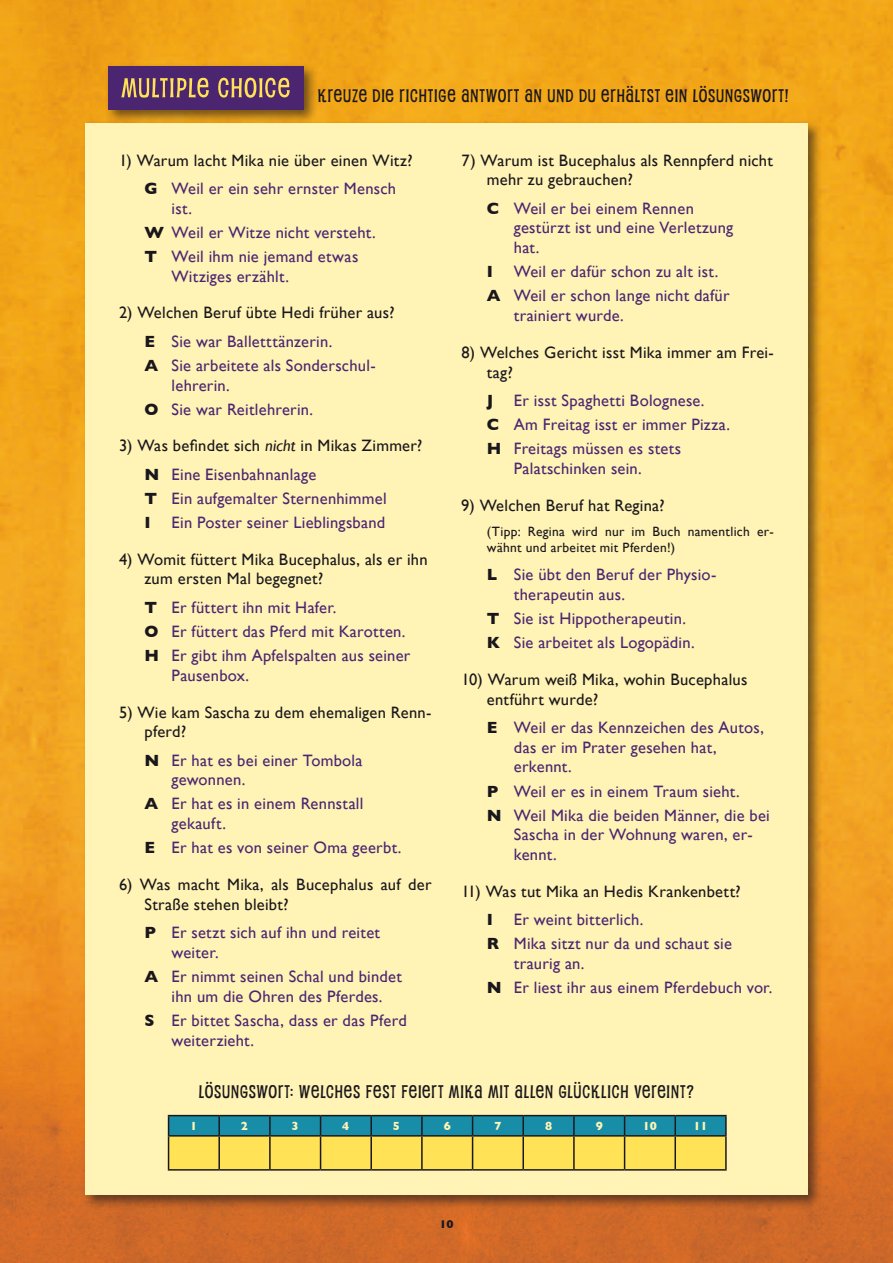
<style>
.page{position:relative;width:893px;height:1263px;background:#fff}
.page>*{position:absolute;margin:0;border:0;box-sizing:border-box;transform-origin:0 0}
.t1{font:700 18px "Pupcat Rg";letter-spacing:.045em;color:#1a171c}
.t2{font:16.5px/24px "Gill Sans";letter-spacing:.015em;color:#4c2571}
.t3{font:16.5px/19.8px "Gill Sans";letter-spacing:.015em;color:#1a171c}
.t4{font:700 16.5px "Gill Sans";color:#1a171c}
.t5{font:13.5px/16.2px "Gill Sans";letter-spacing:.025em;color:#1a171c}
.t6{font:700 12px "Gill Sans";color:#fff3b5}
.t7{font:700 11.4px "Gill Sans";color:#1a171c;scale:1.05 1}
.s1{font-weight:700}
.s2{color:#4c2571}
.s3{font-weight:700;color:#1a171c}
.s4{font-style:italic}
</style>
<div class="page">
<img style="left:0;top:0;width:893px;height:1263px">
<div style="left:82px;top:120px;width:741px;height:1090px;background:#1a171c;opacity:.6"></div>
<div style="left:85px;top:123px;width:723px;height:1072px;background:#fff3b5"></div>
<div style="left:104px;top:62px;width:214px;height:62px;background:#1a171c;opacity:.6"></div>
<div style="left:108px;top:66px;width:195px;height:43px;background:#4c2571"></div>
<svg style="left:121px;top:78px;width:169px;height:20px"></svg>
<svg style="left:168px;top:1115px;width:559px;height:54px;background:#a2b96e"></svg>
<hr style="left:168px;top:1135px;width:51px;height:1px;background:#1a171c">
<hr style="left:168px;top:1136px;width:1px;height:33px;background:#1a171c">
<hr style="left:219px;top:1135px;width:51px;height:1px;background:#1a171c">
<hr style="left:218px;top:1136px;width:2px;height:33px;background:#1a171c">
<hr style="left:270px;top:1135px;width:51px;height:1px;background:#1a171c">
<hr style="left:269px;top:1136px;width:2px;height:33px;background:#1a171c">
<hr style="left:321px;top:1135px;width:50px;height:1px;background:#1a171c">
<hr style="left:320px;top:1136px;width:1px;height:33px;background:#1a171c">
<hr style="left:371px;top:1135px;width:51px;height:1px;background:#1a171c">
<hr style="left:370px;top:1136px;width:2px;height:33px;background:#1a171c">
<hr style="left:422px;top:1135px;width:51px;height:1px;background:#1a171c">
<hr style="left:421px;top:1136px;width:2px;height:33px;background:#1a171c">
<hr style="left:473px;top:1135px;width:50px;height:1px;background:#1a171c">
<hr style="left:472px;top:1136px;width:1px;height:33px;background:#1a171c">
<hr style="left:523px;top:1135px;width:51px;height:1px;background:#1a171c">
<hr style="left:522px;top:1136px;width:2px;height:33px;background:#1a171c">
<hr style="left:574px;top:1135px;width:51px;height:1px;background:#1a171c">
<hr style="left:573px;top:1136px;width:2px;height:33px;background:#1a171c">
<hr style="left:625px;top:1135px;width:50px;height:1px;background:#1a171c">
<hr style="left:624px;top:1136px;width:1px;height:33px;background:#1a171c">
<hr style="left:675px;top:1135px;width:52px;height:1px;background:#1a171c">
<hr style="left:674px;top:1136px;width:2px;height:33px;background:#1a171c">
<hr style="left:725px;top:1136px;width:2px;height:33px;background:#1a171c">
<hr style="left:168px;top:1169px;width:51px;height:1px;background:#1a171c">
<hr style="left:219px;top:1169px;width:51px;height:1px;background:#1a171c">
<hr style="left:270px;top:1169px;width:51px;height:1px;background:#1a171c">
<hr style="left:321px;top:1169px;width:50px;height:1px;background:#1a171c">
<hr style="left:371px;top:1169px;width:51px;height:1px;background:#1a171c">
<hr style="left:422px;top:1169px;width:51px;height:1px;background:#1a171c">
<hr style="left:473px;top:1169px;width:50px;height:1px;background:#1a171c">
<hr style="left:523px;top:1169px;width:51px;height:1px;background:#1a171c">
<hr style="left:574px;top:1169px;width:51px;height:1px;background:#1a171c">
<hr style="left:625px;top:1169px;width:50px;height:1px;background:#1a171c">
<hr style="left:675px;top:1169px;width:52px;height:1px;background:#1a171c">
<p class="t1" style="left:318px;top:84px;width:472px">Kreuze die richtige Antwort an und du erhältst ein Lösungswort!</p>
<p class="t3" style="left:119px;top:146px;width:295px;line-height:28.3px;text-align:center">1) Warum lacht Mika nie über einen Witz?<br><span class="s1">G</span> <span class="s2">Weil er ein sehr ernster Mensch</span></p>
<p class="t2" style="left:145px;top:196px;width:233px;text-indent:27px">ist.<br><span class="s3">W</span> Weil er Witze nicht versteht.<br><span class="s3">T</span> Weil ihm nie jemand etwas</p>
<p class="t2" style="left:172px;top:264px;width:119px">Witziges erzählt.</p>
<p class="t3" style="left:145px;top:298px;width:252px;line-height:28.3px;text-indent:-26px">2) Welchen Beruf übte Hedi früher aus?<br><span class="s1">E</span> <span class="s2">Sie war Balletttänzerin.</span></p>
<p class="t2" style="left:172px;top:355px;width:206px;line-height:19.8px;text-indent:-27px"><span class="s3">A</span> Sie arbeitete als Sonderschul&shy;lehrerin.</p>
<p class="t2" style="left:145px;top:397px;width:170px"><span class="s3">O</span> Sie war Reitlehrerin.</p>
<p class="t3" style="left:145px;top:431px;width:279px;line-height:28.3px;text-indent:-25px">3) Was befindet sich <span class="s4">nicht</span> in Mikas Zimmer?<br><span class="s1">N</span> <span class="s2">Eine Eisenbahnanlage</span></p>
<p class="t2" style="left:145px;top:486px;width:244px"><span class="s3">T</span> Ein aufgemalter Sternenhimmel<br><span class="s3">I</span></p>
<p class="t2" style="left:172px;top:510px;width:215px">Ein Poster seiner Lieblingsband</p>
<p class="t3" style="left:145px;top:549px;width:285px;text-indent:-26px">4) Womit füttert Mika Bucephalus, als er ihn zum ersten Mal begegnet?</p>
<p class="t2" style="left:145px;top:595px;width:267px"><span class="s3">T</span> Er füttert ihn mit Hafer.<br><span class="s3">O</span> Er füttert das Pferd mit Karotten.<br><span class="s3">H</span> Er gibt ihm Apfelspalten aus seiner</p>
<p class="t2" style="left:172px;top:663px;width:79px">Pausenbox.</p>
<p class="t3" style="left:145px;top:702px;width:289px;text-indent:-26px">5) Wie kam Sascha zu dem ehemaligen Renn&shy;pferd?</p>
<p class="t2" style="left:172px;top:750px;width:193px;line-height:19.8px;text-indent:-27px"><span class="s3">N</span> Er hat es bei einer Tombola gewonnen.</p>
<p class="t2" style="left:172px;top:794px;width:193px;line-height:19.8px;text-indent:-27px"><span class="s3">A</span> Er hat es in einem Rennstall gekauft.</p>
<p class="t2" style="left:145px;top:836px;width:259px"><span class="s3">E</span> Er hat es von seiner Oma geerbt.</p>
<p class="t3" style="left:145px;top:874px;width:288px;text-indent:-26px">6) Was macht Mika, als Bucephalus auf der<br>Straße stehen bleibt?</p>
<p class="t2" style="left:172px;top:923px;width:210px;line-height:19.8px;text-indent:-27px"><span class="s3">P</span> Er setzt sich auf ihn und reitet weiter.</p>
<p class="t2" style="left:145px;top:966px;width:259px;line-height:19.8px;text-align:center"><span class="s3">A</span> Er nimmt seinen Schal und bindet ihn um die Ohren des Pferdes.</p>
<p class="t2" style="left:172px;top:1010px;width:237px;line-height:19.8px;text-indent:-27px"><span class="s3">S</span> Er bittet Sascha, dass er das Pferd weiterzieht.</p>
<p class="t3" style="left:487px;top:150px;width:288px;text-indent:-26px">7) Warum ist Bucephalus als Rennpferd nicht mehr zu gebrauchen?</p>
<p class="t2" style="left:514px;top:198px;width:221px;line-height:19.8px;text-indent:-27px"><span class="s3">C</span> Weil er bei einem Rennen gestürzt ist und eine Verletzung hat.</p>
<p class="t4" style="left:487px;top:262px;width:8px">I</p>
<p class="t2" style="left:487px;top:260px;width:244px;text-indent:27px">Weil er dafür schon zu alt ist.<br><span class="s3">A</span> Weil er schon lange nicht dafür</p>
<p class="t2" style="left:514px;top:303px;width:111px">trainiert wurde.</p>
<p class="t3" style="left:487px;top:342px;width:289px;text-indent:-26px">8) Welches Gericht isst Mika immer am Frei&shy;tag?</p>
<p class="t2" style="left:487px;top:388px;width:245px"><span class="s3">J</span> Er isst Spaghetti Bolognese.<br><span class="s3">C</span> Am Freitag isst er immer Pizza.<br><span class="s3">H</span> Freitags müssen es stets</p>
<p class="t2" style="left:514px;top:456px;width:129px">Palatschinken sein.</p>
<p class="t3" style="left:461px;top:495px;width:205px">9) Welchen Beruf hat Regina?</p>
<p class="t5" style="left:487px;top:523px;width:289px">(Tipp: Regina wird nur im Buch namentlich er&shy;wähnt und arbeitet mit Pferden!)</p>
<p class="t2" style="left:514px;top:564px;width:204px;line-height:19.8px;text-indent:-27px"><span class="s3">L</span> Sie übt den Beruf der Physio&shy;therapeutin aus.</p>
<p class="t2" style="left:487px;top:606px;width:209px"><span class="s3">T</span> Sie ist Hippotherapeutin.<br><span class="s3">K</span> Sie arbeitet als Logopädin.</p>
<p class="t3" style="left:487px;top:669px;width:262px;text-indent:-26px">10) Warum weiß Mika, wohin Bucephalus entführt wurde?</p>
<p class="t2" style="left:514px;top:717px;width:252px;line-height:19.8px;text-indent:-27px"><span class="s3">E</span> Weil er das Kennzeichen des Autos, das er im Prater gesehen hat, erkennt.</p>
<p class="t2" style="left:487px;top:779px;width:284px"><span class="s3">P</span> Weil er es in einem Traum sieht.<br><span class="s3">N</span> Weil Mika die beiden Männer, die bei</p>
<p class="t2" style="left:514px;top:825px;width:240px;line-height:19.8px">Sascha in der Wohnung waren, er&shy;kennt.</p>
<p class="t3" style="left:461px;top:881px;width:281px">11) Was tut Mika an Hedis Krankenbett?</p>
<p class="t4" style="left:487px;top:910px;width:8px">I</p>
<p class="t2" style="left:487px;top:907px;width:247px;text-indent:27px">Er weint bitterlich.<br><span class="s3">R</span> Mika sitzt nur da und schaut sie</p>
<p class="t2" style="left:487px;top:951px;width:287px;text-indent:27px">traurig an.<br><span class="s3">N</span> Er liest ihr aus einem Pferdebuch vor.</p>
<p class="t1" style="left:199px;top:1080px;width:10px">LÖSUNGSWORT</p>
<p class="t1" style="left:290px;top:1080px;width:406px">: Welches Fest feiert Mika mit allen glücklich vereint?</p>
<p class="t6" style="left:190px;top:1119px;width:9px">1</p>
<p class="t6" style="left:241px;top:1119px;width:9px">2</p>
<p class="t6" style="left:292px;top:1119px;width:9px">3</p>
<p class="t6" style="left:342px;top:1119px;width:9px">4</p>
<p class="t6" style="left:393px;top:1119px;width:9px">5</p>
<p class="t6" style="left:444px;top:1119px;width:9px">6</p>
<p class="t6" style="left:494px;top:1119px;width:9px">7</p>
<p class="t6" style="left:545px;top:1119px;width:9px">8</p>
<p class="t6" style="left:596px;top:1119px;width:9px">9</p>
<p class="t6" style="left:643px;top:1119px;width:16px">10</p>
<p class="t6" style="left:693px;top:1119px;width:16px">11</p>
<p class="t7" style="left:439px;top:1217px;width:15px">10</p>
</div>
